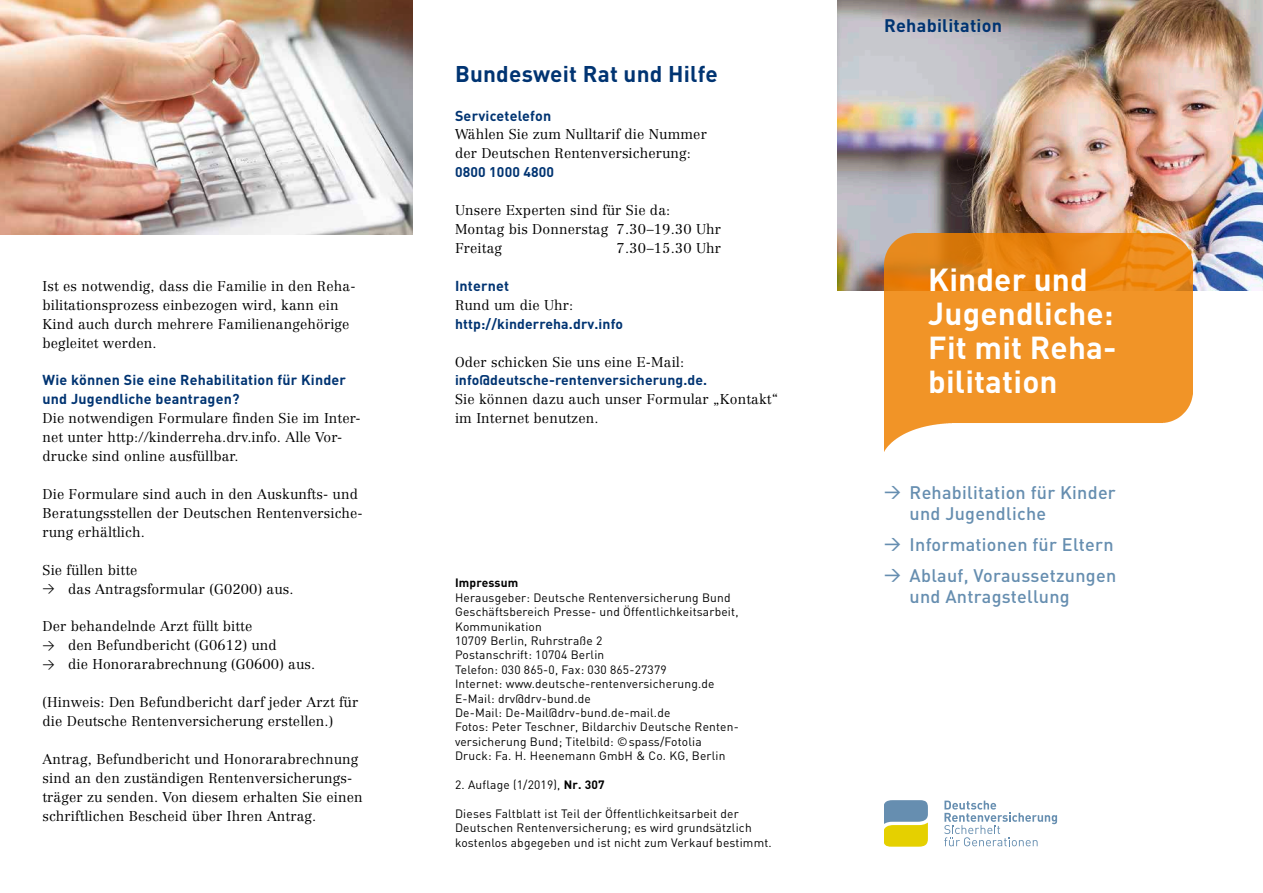
<style>
.page{position:relative;width:1263px;height:893px;background:#fff}
.page>*{position:absolute;margin:0;border:0;box-sizing:border-box;transform-origin:0 0}
.t1{font:700 31.5px/34px "DIN";letter-spacing:.005em;color:#fff}
.t2{font:700 22.5px "DIN";letter-spacing:.01em;color:#003472}
.t3{font:500 18px/21.3px "DIN";letter-spacing:.015em;color:#668eb0}
.t4{font:700 18px "DIN";letter-spacing:.015em;color:#003472}
.t5{font:700 14.25px/18.9px "DIN";letter-spacing:.015em;color:#003472}
.t6{font:300 13.95px/18.9px "Centennial LT Pro";letter-spacing:.01em;color:#000}
.t7{font:700 13.95px "DIN";letter-spacing:.01em;color:#003472}
.t8{font:12px/14.4px "DIN";letter-spacing:.015em;color:#000}
.t9{font:700 12px "DIN";letter-spacing:.015em;color:#000}
.s1{font-family:"DIN Regular Alternate";font-weight:400;font-size:12px}
.s2{font-family:"DIN Pro"}
.s3{font-weight:700}
.s4{font-family:"DIN Medium Alternate";font-weight:400;font-size:16.5px}
</style>
<div class="page">
<img style="left:838px;top:0;width:425px;height:291px">
<img style="left:884px;top:234px;width:309px;height:217px">
<svg style="left:884px;top:800px;width:44px;height:47px"></svg>
<svg style="left:944px;top:801px;width:113px;height:45px"></svg>
<img style="left:0;top:0;width:412px;height:234px">
<p class="t6" style="left:43px;top:276px;width:314px">Ist es notwendig, dass die Familie in den Reha&shy;bilitationsprozess einbezogen wird, kann ein Kind auch durch mehrere Familienangehörige begleitet werden.</p>
<h2 class="t5" style="left:43px;top:370px;width:305px">Wie können Sie eine Rehabilitation für Kinder und Jugendliche beantragen?</h2>
<p class="t6" style="left:43px;top:409px;width:319px">Die notwendigen Formulare finden Sie im Inter&shy;net unter http://kinderreha.drv.info. Alle Vor&shy;drucke sind online ausfüllbar.</p>
<p class="t6" style="left:43px;top:485px;width:322px">Die Formulare sind auch in den Auskunfts- und<br>Beratungsstellen der Deutschen Rentenversiche&shy;rung erhältlich.</p>
<p class="t6" style="left:43px;top:560px;width:96px">Sie füllen bitte</p>
<p class="t6" style="left:43px;top:579px;width:252px"><span class="s1">&gt;</span> das Antragsformular (G0200) aus.</p>
<p class="t6" style="left:43px;top:617px;width:211px">Der behandelnde Arzt füllt bitte</p>
<p class="t6" style="left:43px;top:636px;width:236px"><span class="s1">&gt;</span> den Befundbericht (G0612) und</p>
<p class="t6" style="left:43px;top:655px;width:274px"><span class="s1">&gt;</span> die Honorarabrechnung (G0600) aus.</p>
<p class="t6" style="left:43px;top:693px;width:317px">(Hinweis: Den Befundbericht darf jeder Arzt für die Deutsche Rentenversicherung erstellen.)</p>
<p class="t6" style="left:43px;top:749px;width:322px">Antrag, Befundbericht und Honorarabrechnung sind an den zuständigen Rentenversicherungs&shy;träger zu senden. Von diesem erhalten Sie einen schriftlichen Bescheid über Ihren Antrag.</p>
<h2 class="t2" style="left:455px;top:60px;width:264px">Bundesweit Rat und Hilfe</h2>
<h2 class="t5" style="left:455px;top:105px;width:98px">Servicetelefon</h2>
<p class="t6" style="left:455px;top:125px;width:253px">Wählen Sie zum Nulltarif die Nummer der Deutschen Rentenversicherung:</p>
<p class="t7" style="left:455px;top:163px;width:101px">0800 1000 4800</p>
<p class="t6" style="left:455px;top:201px;width:217px">Unsere Experten sind für Sie da:</p>
<p class="t6" style="left:455px;top:220px;width:268px">Montag bis Donnerstag 7.30 –19.30 Uhr</p>
<p class="t6" style="left:455px;top:239px;width:49px">Freitag</p>
<p class="t6" style="left:617px;top:239px;width:106px">7.30 –15.30 Uhr</p>
<h2 class="t5" style="left:455px;top:276px;width:56px">Internet</h2>
<p class="t6" style="left:455px;top:295px;width:120px">Rund um die Uhr:</p>
<p class="t7" style="left:455px;top:315px;width:169px">http://kinderreha.drv.info</p>
<p class="t6" style="left:455px;top:352px;width:231px">Oder schicken Sie uns eine E-Mail:</p>
<p class="t7" style="left:455px;top:371px;width:254px">info@deutsche-rentenversicherung.de.</p>
<p class="t6" style="left:455px;top:390px;width:325px">Sie können dazu auch unser Formular „Kontakt“ im Internet benutzen.</p>
<h2 class="t9" style="left:455px;top:575px;width:65px">Impressum</h2>
<p class="t8" style="left:455px;top:590px;width:277px">Herausgeber: Deutsche Rentenversicherung Bund</p>
<p class="t8" style="left:455px;top:604px;width:285px">Geschäftsbereich Presse- und Öffentlichkeitsarbeit,<br>Kommunikation</p>
<p class="t8" style="left:455px;top:633px;width:149px">10709 Berlin, Ruhrstraße 2</p>
<p class="t8" style="left:455px;top:648px;width:151px">Postanschrift: 10704 Berlin</p>
<p class="t8" style="left:455px;top:662px;width:213px">Telefon: 030 865-0, Fax: 030 865-27379</p>
<p class="t8" style="left:455px;top:676px;width:261px">Internet: www.deutsche-rentenversicherung.de</p>
<p class="t8" style="left:455px;top:691px;width:137px">E-Mail: drv@drv-bund.de</p>
<p class="t8" style="left:455px;top:705px;width:217px">De-Mail: De-Mail@drv-bund.de-mail.de</p>
<p class="t8" style="left:455px;top:720px;width:285px">Fotos: Peter Teschner, Bildarchiv Deutsche Renten&shy;versicherung Bund; Titelbild: <span class="s2">©</span> spass/Fotolia</p>
<p class="t8" style="left:455px;top:748px;width:272px">Druck: Fa. H. Heenemann GmbH &amp; Co. KG, Berlin</p>
<p class="t8" style="left:455px;top:777px;width:151px">2. Auflage (1/2019), <span class="s3">Nr. 307</span></p>
<p class="t8" style="left:455px;top:806px;width:318px">Dieses Faltblatt ist Teil der Öffentlichkeitsarbeit der<br>Deutschen Rentenversicherung; es wird grundsätzlich kostenlos abgegeben und ist nicht zum Verkauf bestimmt.</p>
<p class="t4" style="left:884px;top:14px;width:120px">Rehabilitation</p>
<h1 class="t1" style="left:928px;top:261px;width:190px">Kinder und<br>Jugendliche:<br>Fit mit Reha&shy;bilitation</h1>
<p class="t3" style="left:909px;top:481px;width:208px;text-indent:-26px"><span class="s4">&gt;</span> Rehabilitation für Kinder und Jugendliche</p>
<p class="t3" style="left:884px;top:533px;width:231px"><span class="s4">&gt;</span> Informationen für Eltern</p>
<p class="t3" style="left:909px;top:564px;width:208px;text-indent:-26px"><span class="s4">&gt;</span> Ablauf, Voraussetzungen und Antragstellung</p>
</div>
